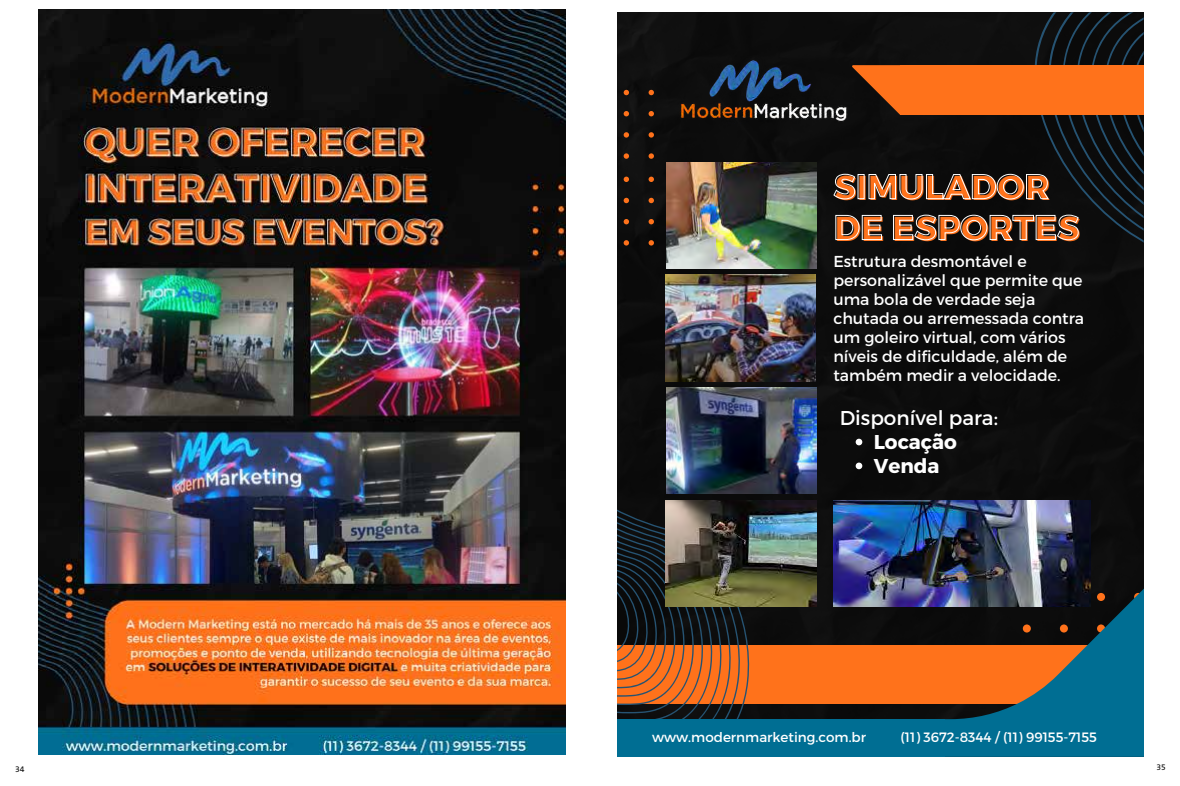
<style>
.page{position:relative;width:1180px;height:786px;background:#fff}
.page>*{position:absolute;margin:0;border:0;box-sizing:border-box;transform-origin:0 0}
.t1{font:700 34.5px/40.8px "Montserrat";color:#ff721b}
.t2{font:20px "Montserrat";color:#fff}
.t3{font:700 20px/23.8px "Montserrat";color:#fff}
.t4{font:15.8px/18.9px "Montserrat";color:#fff}
.t5{font:13.5px "Montserrat";color:#fff}
.t6{font:8.5px "The Sans B5 Plain";color:#000}
</style>
<div class="page">
<img style="left:39px;top:10px;width:526px;height:744px">
<div style="left:617px;top:12px;width:526px;height:706px;background:#0c0c0c"></div>
<div style="left:617px;top:644px;width:501px;height:59px;background:#ff721b"></div>
<svg style="left:827px;top:450px;width:316px;height:306px;fill:#0c0f0f"></svg>
<svg style="left:617px;top:442px;width:134px;height:276px;fill:#0f1010"></svg>
<div style="left:617px;top:718px;width:327px;height:38px;background:#006e93"></div>
<svg style="left:617px;top:90px;width:37px;height:69px;background:#211710"></svg>
<svg style="left:617px;top:176px;width:37px;height:69px;background:#1f150f"></svg>
<img style="left:677px;top:56px;width:155px;height:68px">
<img style="left:666px;top:162px;width:150px;height:106px">
<img style="left:665px;top:275px;width:150px;height:106px">
<img style="left:666px;top:387px;width:150px;height:106px">
<img style="left:665px;top:500px;width:151px;height:106px">
<img style="left:833px;top:500px;width:257px;height:106px">
<svg style="left:832px;top:12px;width:311px;height:268px;background:#3a2518"></svg>
<svg style="left:855px;top:438px;width:7px;height:7px"></svg>
<svg style="left:855px;top:462px;width:7px;height:7px"></svg>
<h1 class="t1" style="left:834px;top:167px;width:247px">SIMULADOR<br>DE ESPORTES</h1>
<p class="t4" style="left:833px;top:252px;width:252px">Estrutura desmontável e personalizável que permite que uma bola de verdade seja chutada ou arremessada contra um goleiro virtual, com vários níveis de dificuldade, além de também medir a velocidade.</p>
<p class="t2" style="left:839px;top:405px;width:160px">Disponível para:</p>
<p class="t3" style="left:873px;top:430px;width:85px">Locação<br>Venda</p>
<p class="t5" style="left:652px;top:728px;width:215px">www.modernmarketing.com.br</p>
<p class="t5" style="left:900px;top:728px;width:198px">(11) 3672-8344 / (11) 99155-7155</p>
<p class="t6" style="left:15px;top:764px;width:11px">34</p>
<p class="t6" style="left:1156px;top:762px;width:11px">35</p>
</div>
